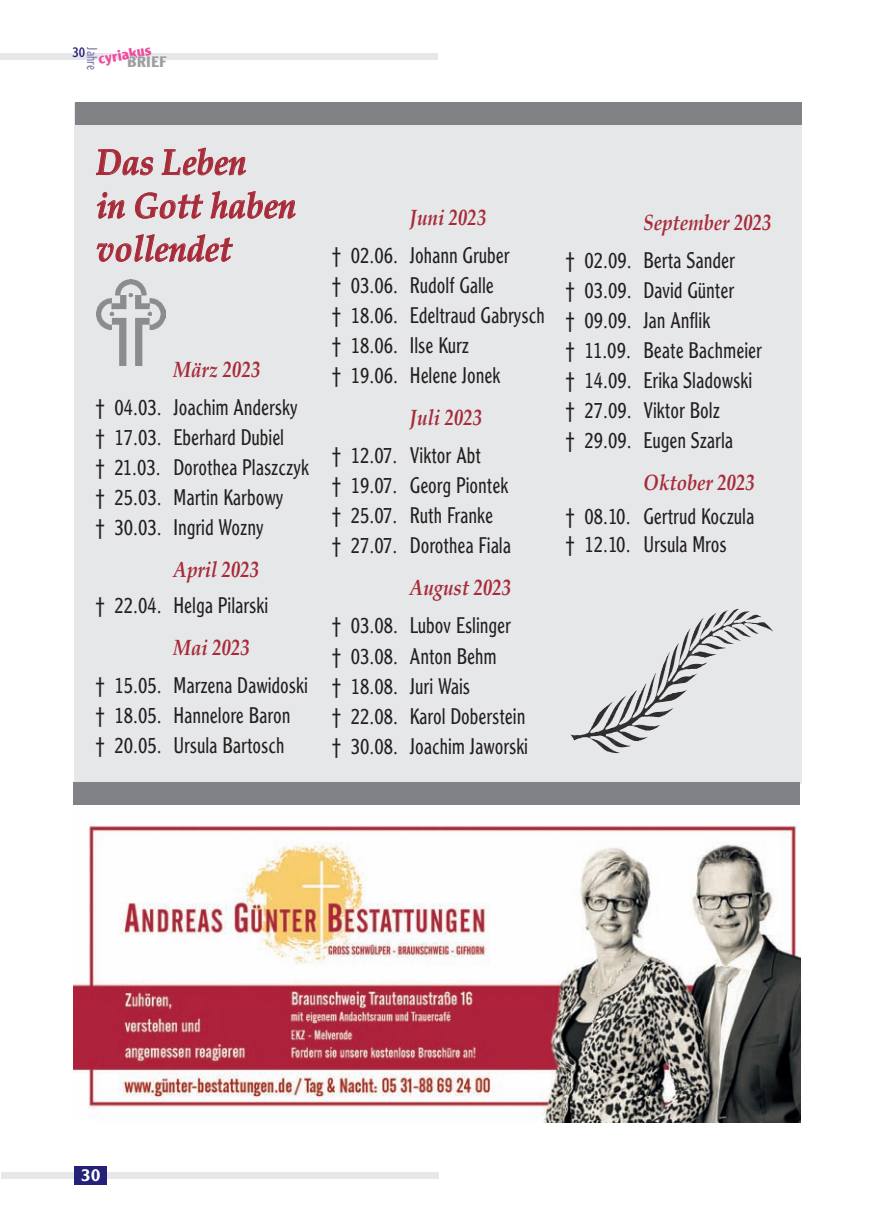
<style>
.page{position:relative;width:874px;height:1225px;background:#fff}
.page>*{position:absolute;margin:0;border:0;box-sizing:border-box;transform-origin:0 0}
.t1{font:italic 700 36px/43.2px "Book Antiqua";color:#a72b39;scale:.9 1}
.t2{font:300 22px/30px "AT Clearface Gothic";color:#231f20;scale:.85 1}
.t3{font:italic 700 22px "Book Antiqua";color:#a72b39;scale:.85 1}
.t4{font:500 17.2px "AT Clearface Gothic";color:#fff}
.t5{font:700 15px "AT Clearface Gothic";color:#ed4c9c}
.t6{font:700 15px "AT Clearface Gothic";color:#9d9fa2}
.t7{font:300 14px "AT Clearface Gothic";color:#7b74ab;scale:.85 1}
.t8{font:14px "AT Clearface Gothic";color:#252178;scale:.85 1}
</style>
<div class="page">
<div style="left:0;top:54px;width:437px;height:6px;background:#e6e7e9"></div>
<svg style="left:98px;top:53px;width:69px;height:7px"></svg>
<div style="left:1px;top:1172px;width:437px;height:6px;background:#e6e7e9"></div>
<div style="left:75px;top:1166px;width:32px;height:18px;background:#252178"></div>
<img style="left:74px;top:825px;width:725px;height:298px">
<div style="left:74px;top:103px;width:727px;height:681px;background:#e6e7e9"></div>
<img style="left:96px;top:280px;width:69px;height:85px">
<svg style="left:95px;top:149px;width:59px;height:27px"></svg>
<svg style="left:161px;top:147px;width:85px;height:29px"></svg>
<svg style="left:97px;top:192px;width:28px;height:27px"></svg>
<svg style="left:135px;top:192px;width:69px;height:27px"></svg>
<svg style="left:210px;top:190px;width:86px;height:29px"></svg>
<svg style="left:96px;top:234px;width:137px;height:28px"></svg>
<div style="left:74px;top:782px;width:725px;height:22px;background:#808285"></div>
<div style="left:75px;top:102px;width:726px;height:22px;background:#808285"></div>
<img style="left:689px;top:611px;width:43px;height:40px">
<p class="t8" style="left:72px;top:43px;width:17px">30</p>
<p class="t5" style="left:97px;top:49px;width:55px;rotate:-10deg">cyriakus</p>
<p class="t7" style="left:100px;top:47px;width:28px;rotate:90deg">Jahre</p>
<p class="t6" style="left:127px;top:52px;width:41px">BRIEF</p>
<h1 class="t1" style="left:96px;top:140px;width:223px">Das Leben<br>in Gott haben vollendet</h1>
<p class="t3" style="left:173px;top:354px;width:104px">März 2023</p>
<p class="t2" style="left:95px;top:392px;width:253px">† 04.03. Joachim Andersky † 17.03. Eberhard Dubiel<br>† 21.03. Dorothea Plaszczyk † 25.03. Martin Karbowy<br>† 30.03. Ingrid Wozny</p>
<p class="t3" style="left:173px;top:554px;width:102px">April 2023</p>
<p class="t2" style="left:95px;top:590px;width:204px">† 22.04. Helga Pilarski</p>
<p class="t3" style="left:173px;top:632px;width:91px">Mai 2023</p>
<p class="t2" style="left:95px;top:670px;width:251px">† 15.05. Marzena Dawidoski † 18.05. Hannelore Baron<br>† 20.05. Ursula Bartosch</p>
<p class="t3" style="left:409px;top:203px;width:91px">Juni 2023</p>
<p class="t2" style="left:331px;top:240px;width:252px">† 02.06. Johann Gruber<br>† 03.06. Rudolf Galle<br>† 18.06. Edeltraud Gabrysch † 18.06. Ilse Kurz<br>† 19.06. Helene Jonek</p>
<p class="t3" style="left:409px;top:403px;width:86px">Juli 2023</p>
<p class="t2" style="left:331px;top:440px;width:212px">† 12.07. Viktor Abt<br>† 19.07. Georg Piontek † 25.07. Ruth Franke<br>† 27.07. Dorothea Fiala</p>
<p class="t3" style="left:409px;top:573px;width:121px">August 2023</p>
<p class="t2" style="left:331px;top:610px;width:232px">† 03.08. Lubov Eslinger<br>† 03.08. Anton Behm<br>† 18.08. Juri Wais<br>† 22.08. Karol Doberstein † 30.08. Joachim Jaworski</p>
<p class="t3" style="left:643px;top:207px;width:152px">September 2023</p>
<p class="t2" style="left:565px;top:245px;width:233px">† 02.09. Berta Sander<br>† 03.09. David Günter<br>† 09.09. Jan Anflik<br>† 11.09. Beate Bachmeier † 14.09. Erika Sladowski † 27.09. Viktor Bolz<br>† 29.09. Eugen Szarla</p>
<p class="t3" style="left:643px;top:467px;width:132px">Oktober 2023</p>
<p class="t2" style="left:565px;top:502px;width:224px;line-height:28px">† 08.10. Gertrud Koczula † 12.10. Ursula Mros</p>
<p class="t4" style="left:81px;top:1164px;width:21px">30</p>
</div>
